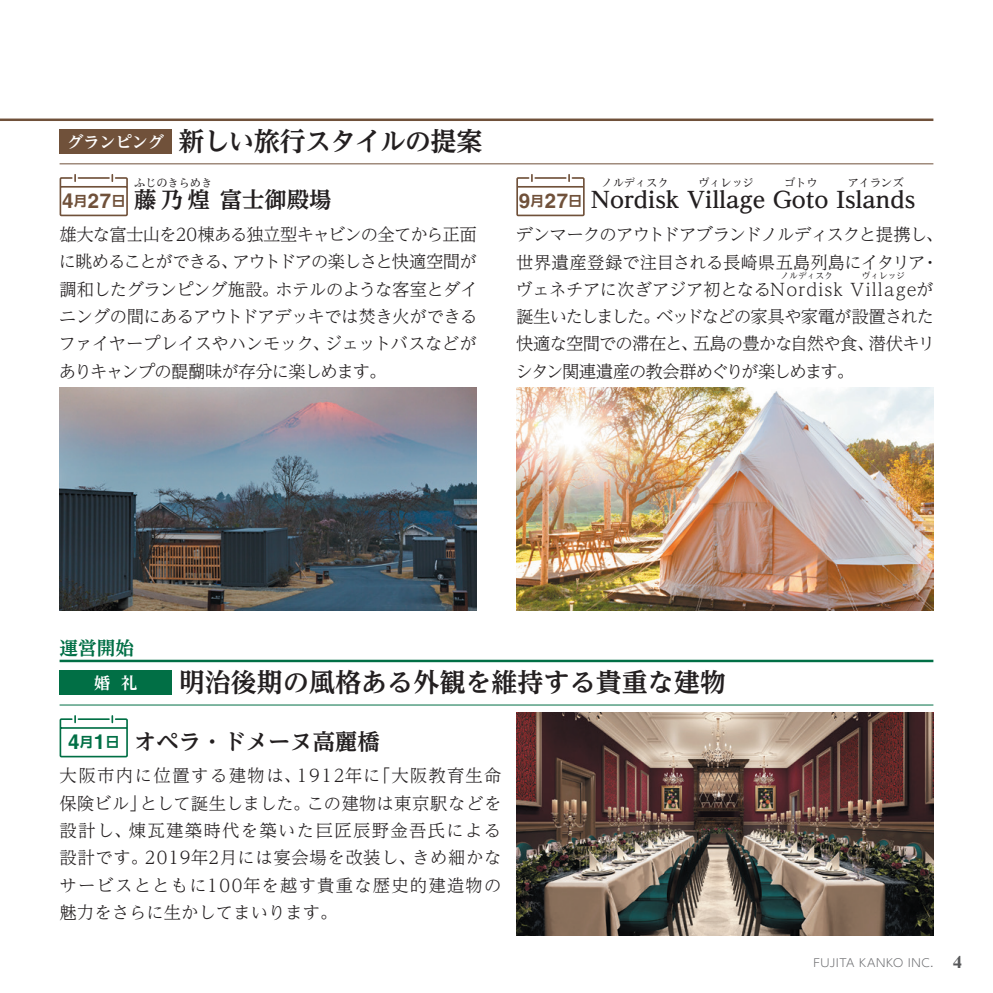
<style>
.page{position:relative;width:993px;height:993px;background:#fff}
.page>*{position:absolute;margin:0;border:0;box-sizing:border-box;transform-origin:0 0}
.t1{font:700 26.07px "UD Reimin Pr 6 N";color:#231f20}
.t2{font:700 26.07px "UD Reimin Pr 6 N";letter-spacing:-.025em;color:#231f20}
.t3{font:700 22.4px "UD Reimin Pr 6 N";color:#231f20}
.t4{font:700 20.47px "Helvetica LT Std";color:#016f45}
.t5{font:700 18.55px "UD Reimin Pr 6 N";color:#016f45}
.t6{font:300 17.32px/27.3px "UD Reimin Pro";letter-spacing:-.025em;color:#231f20;text-align:justify}
.t7{font:700 16.1px "UD Reimin Pr 6 N";color:#fff}
.t8{font:700 11.2px "UD Reimin Pr 6 N";color:#231f20}
.t9{font:300 11.2px "UD Shin Go Pro";letter-spacing:.04em;color:#6c6d70}
.t10{font:300 8.75px "UD Reimin Pro";color:#231f20}
.s1{font-family:"Helvetica LT Std";font-size:20.47px;color:#70513a}
.s2{font-family:"UD Shin Go NT Pr 6 N De";font-size:13.65px;color:#70513a}
.s3{font-family:"UD Shin Go NT Pr 6 N De";font-size:13.65px}
.s4{font-family:"Times New Roman MT Std";font-weight:700;font-size:17.32px;color:#57585a}
</style>
<div class="page">
<hr style="left:0;top:118px;width:933px;height:3px;background:#70513a">
<hr style="left:60px;top:659px;width:873px;height:3px;background:#016f45">
<hr style="left:60px;top:704px;width:873px;height:1px;background:#016f45">
<hr style="left:60px;top:163px;width:873px;height:1px;background:#70513a">
<div style="left:60px;top:670px;width:112px;height:24px;background:#016f45"></div>
<div style="left:60px;top:129px;width:112px;height:25px;background:#70513a"></div>
<img style="left:60px;top:387px;width:416px;height:223px">
<img style="left:516px;top:387px;width:417px;height:223px">
<svg style="left:59px;top:715px;width:69px;height:43px"></svg>
<svg style="left:59px;top:174px;width:69px;height:43px"></svg>
<svg style="left:516px;top:174px;width:69px;height:43px"></svg>
<img style="left:516px;top:712px;width:417px;height:223px">
<p class="t7" style="left:67px;top:128px;width:98px">グランピング</p>
<h1 class="t2" style="left:178px;top:120px;width:305px">新しい旅行スタイルの提案</h1>
<p class="t8" style="left:134px;top:174px;width:80px">ふじのきらめき</p>
<p class="t3" style="left:62px;top:181px;width:271px"><span class="s1">4</span><span class="s2">月</span><span class="s1">27</span><span class="s2">日</span> 藤乃煌 富士御殿場</p>
<p class="t8" style="left:601px;top:174px;width:68px">ノルディスク</p>
<p class="t8" style="left:698px;top:174px;width:57px">ヴィレッジ</p>
<p class="t8" style="left:783px;top:174px;width:35px">ゴトウ</p>
<p class="t8" style="left:847px;top:174px;width:57px">アイランズ</p>
<p class="t3" style="left:518px;top:181px;width:398px"><span class="s1">9</span><span class="s2">月</span><span class="s1">27</span><span class="s2">日</span> Nordisk Village Goto Islands</p>
<p class="t6" style="left:59px;top:220px;width:420px">雄大な富士山を20棟ある独立型キャビンの全てから正面に眺めることができる、アウトドアの楽しさと快適空間が調和したグランピング施設。ホテルのような客室とダイニングの間にあるアウトドアデッキでは焚き火ができるファイヤープレイスやハンモック、ジェットバスなどがありキャンプの醍醐味が存分に楽しめます。</p>
<p class="t6" style="left:515px;top:220px;width:429px;text-align:left">デンマークのアウトドアブランドノルディスクと提携し、世界遺産登録で注目される長崎県五島列島にイタリア・ヴェネチアに次ぎアジア初となるNordisk Villageが</p>
<p class="t10" style="left:780px;top:269px;width:54px">ノルディスク</p>
<p class="t10" style="left:861px;top:269px;width:45px">ヴィレッジ</p>
<p class="t6" style="left:515px;top:302px;width:421px">誕生いたしました。ベッドなどの家具や家電が設置された快適な空間での滞在と、五島の豊かな自然や食、潜伏キリシタン関連遺産の教会群めぐりが楽しめます。</p>
<p class="t5" style="left:60px;top:632px;width:76px">運営開始</p>
<p class="t7" style="left:94px;top:669px;width:44px">婚 礼</p>
<h1 class="t1" style="left:179px;top:661px;width:548px">明治後期の風格ある外観を維持する貴重な建物</h1>
<p class="t4" style="left:68px;top:728px;width:53px">4<span class="s3">月</span>1<span class="s3">日</span></p>
<p class="t3" style="left:134px;top:722px;width:247px">オペラ・ドメーヌ高麗橋</p>
<p class="t6" style="left:59px;top:761px;width:443px">大阪市内に位置する建物は、1912年に「大阪教育生命保険ビル」として誕生しました。この建物は東京駅などを設計し、煉瓦建築時代を築いた巨匠辰野金吾氏による設計です。2019年2月には宴会場を改装し、きめ細かなサービスとともに100年を越す貴重な歴史的建造物の魅力をさらに生かしてまいります。</p>
<p class="t9" style="left:813px;top:953px;width:150px">FUJITA KANKO INC. <span class="s4">4</span></p>
</div>
